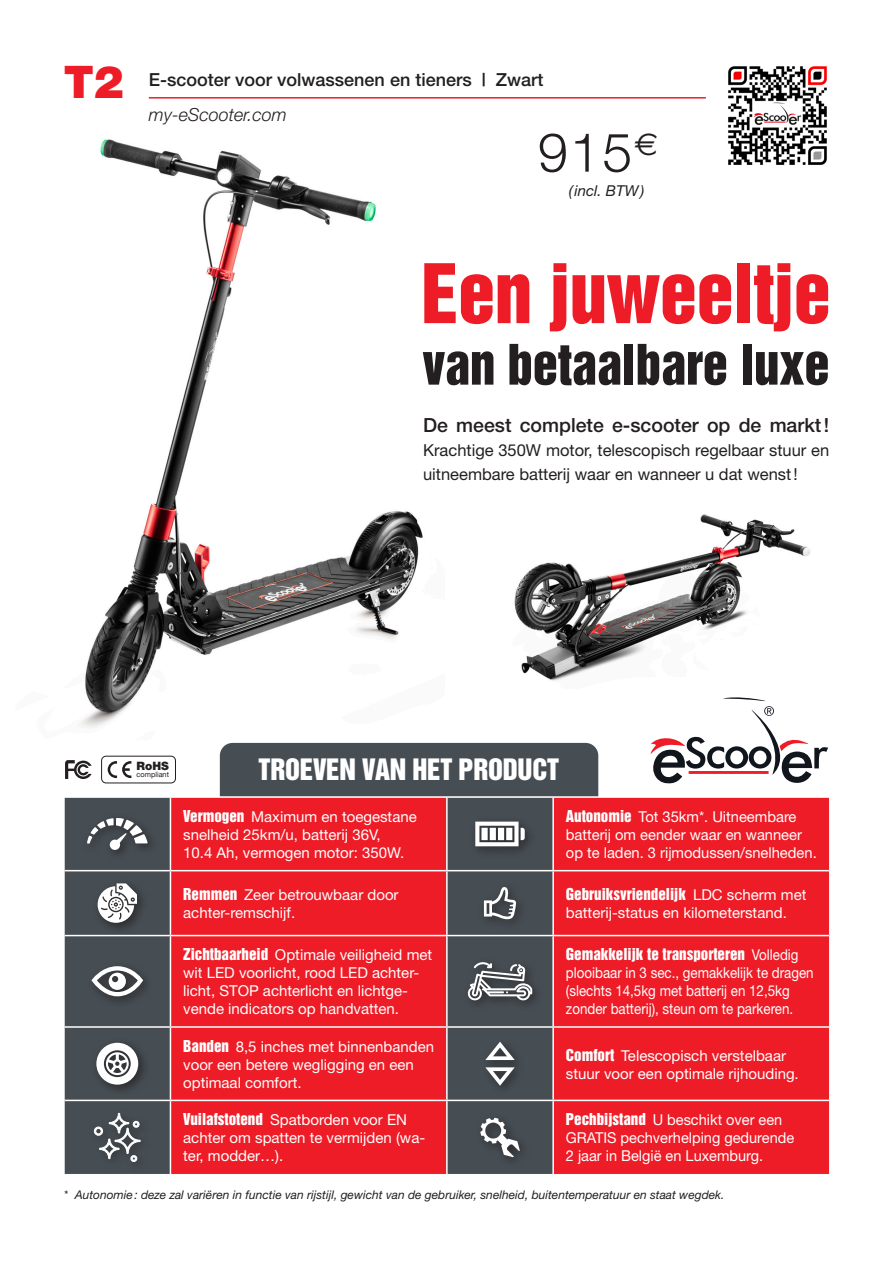
<style>
.page{position:relative;width:893px;height:1263px;background:#fff}
.page>*{position:absolute;margin:0;border:0;box-sizing:border-box;transform-origin:0 0}
.t1{font:75px "Helvetica Inserat";letter-spacing:-.01em;color:#ee1c27}
.t2{font:300 54px "Helvetica Neue";color:#231f20}
.t3{font:51px "Helvetica Inserat";letter-spacing:-.005em;color:#231f20}
.t4{font:900 45px "Helvetica Neue";color:#ee1c27}
.t5{font:27px "Helvetica Inserat";letter-spacing:-.01em;color:#fff}
.t6{font:500 19.5px "Helvetica Neue";color:#231f20}
.t7{font:500 18px "Helvetica Neue";color:#231f20}
.t8{font:italic 300 18px "Helvetica Neue";color:#231f20}
.t9{font:16.5px/24px "Helvetica Neue";color:#231f20}
.t10{font:15px/18px "Helvetica Neue";color:#fff}
.t11{font:15px/18px "Helvetica Neue";color:#fff;scale:.89 1}
.t12{font:italic 15px "Helvetica Neue";color:#231f20}
.t13{font:italic 12px "Helvetica Neue";color:#231f20}
.t14{font:900 11.55px "Helvetica Neue";color:#231f20}
.t15{font:7.35px "Helvetica Neue";color:#231f20}
.s1{font-family:"Helvetica Inserat"}
</style>
<div class="page">
<img style="left:81px;top:139px;width:364px;height:618px">
<img style="left:514px;top:514px;width:296px;height:167px">
<hr style="left:149px;top:97px;width:557px;height:2px;background:#ee1c27">
<div style="left:65px;top:798px;width:105px;height:376px;background:#464e54"></div>
<svg style="left:171px;top:798px;width:658px;height:376px;background:#dd222c"></svg>
<hr style="left:65px;top:870px;width:105px;height:1px;background:#fff">
<hr style="left:170px;top:870px;width:277px;height:1px;background:#fff">
<hr style="left:447px;top:870px;width:106px;height:1px;background:#fff">
<hr style="left:553px;top:870px;width:276px;height:1px;background:#fff">
<hr style="left:65px;top:935px;width:105px;height:1px;background:#fff">
<hr style="left:170px;top:935px;width:277px;height:1px;background:#fff">
<hr style="left:447px;top:935px;width:106px;height:1px;background:#fff">
<hr style="left:553px;top:935px;width:276px;height:1px;background:#fff">
<hr style="left:65px;top:1026px;width:105px;height:2px;background:#fff">
<hr style="left:170px;top:1026px;width:277px;height:2px;background:#fff">
<hr style="left:447px;top:1026px;width:106px;height:2px;background:#fff">
<hr style="left:553px;top:1026px;width:276px;height:2px;background:#fff">
<hr style="left:65px;top:1100px;width:105px;height:1px;background:#fff">
<hr style="left:170px;top:1100px;width:277px;height:1px;background:#fff">
<hr style="left:447px;top:1100px;width:106px;height:1px;background:#fff">
<hr style="left:553px;top:1100px;width:276px;height:1px;background:#fff">
<hr style="left:446px;top:798px;width:2px;height:72px;background:#fff">
<hr style="left:552px;top:798px;width:2px;height:72px;background:#fff">
<hr style="left:446px;top:871px;width:2px;height:64px;background:#fff">
<hr style="left:552px;top:871px;width:2px;height:64px;background:#fff">
<hr style="left:446px;top:936px;width:2px;height:90px;background:#fff">
<hr style="left:552px;top:936px;width:2px;height:90px;background:#fff">
<hr style="left:446px;top:1028px;width:2px;height:72px;background:#fff">
<hr style="left:552px;top:1028px;width:2px;height:72px;background:#fff">
<hr style="left:446px;top:1101px;width:2px;height:73px;background:#fff">
<hr style="left:552px;top:1101px;width:2px;height:73px;background:#fff">
<div style="left:82px;top:812px;width:77px;height:50px;background:#454d53"></div>
<svg style="left:87px;top:818px;width:61px;height:32px"></svg>
<div style="left:469px;top:816px;width:68px;height:42px;background:#231f20;opacity:.85"></div>
<svg style="left:475px;top:822px;width:50px;height:24px"></svg>
<div style="left:92px;top:877px;width:57px;height:58px;background:#231f20;opacity:.85"></div>
<svg style="left:97px;top:883px;width:40px;height:40px"></svg>
<div style="left:478px;top:882px;width:50px;height:49px;background:#454c52"></div>
<svg style="left:484px;top:887px;width:32px;height:32px"></svg>
<div style="left:86px;top:960px;width:69px;height:48px;background:#231f20;opacity:.85"></div>
<svg style="left:91px;top:966px;width:52px;height:30px"></svg>
<div style="left:462px;top:956px;width:82px;height:56px;background:#454d52"></div>
<svg style="left:467px;top:962px;width:65px;height:39px"></svg>
<div style="left:90px;top:1037px;width:60px;height:60px;background:#231f20;opacity:.85"></div>
<svg style="left:96px;top:1043px;width:42px;height:42px"></svg>
<div style="left:480px;top:1037px;width:46px;height:60px;background:#454d53"></div>
<svg style="left:485px;top:1042px;width:30px;height:44px"></svg>
<div style="left:89px;top:1108px;width:62px;height:65px;background:#454d53"></div>
<svg style="left:94px;top:1113px;width:47px;height:49px"></svg>
<div style="left:475px;top:1112px;width:56px;height:56px;background:#464e54"></div>
<svg style="left:480px;top:1118px;width:40px;height:39px"></svg>
<div style="left:220px;top:743px;width:378px;height:53px;background:#464e54"></div>
<svg style="left:65px;top:760px;width:27px;height:19px"></svg>
<div style="left:101px;top:756px;width:75px;height:27px;border:1px solid #231f20;border-radius:4px"></div>
<svg style="left:108px;top:761px;width:23px;height:17px"></svg>
<svg style="left:650px;top:697px;width:178px;height:87px"></svg>
<img style="left:728px;top:66px;width:99px;height:99px">
<p class="t4" style="left:64px;top:55px;width:62px">T2</p>
<p class="t7" style="left:149px;top:69px;width:396px">E-scooter voor volwassenen en tieners | Zwart</p>
<p class="t8" style="left:149px;top:104px;width:140px">my-eScooter.com</p>
<p class="t2" style="left:538px;top:109px;width:122px">915<sup>e</sup></p>
<p class="t12" style="left:569px;top:182px;width:77px">( incl. BTW )</p>
<p class="t1" style="left:421px;top:249px;width:411px">Een juweeltje</p>
<p class="t3" style="left:422px;top:334px;width:409px">van betaalbare luxe</p>
<p class="t6" style="left:423px;top:413px;width:408px">De meest complete e-scooter op de markt!</p>
<p class="t9" style="left:423px;top:438px;width:408px">Krachtige 350W motor, telescopisch regelbaar stuur en uitneembare batterij waar en wanneer u dat wenst!</p>
<p class="t14" style="left:137px;top:759px;width:34px">RoHS</p>
<p class="t15" style="left:137px;top:769px;width:34px">compliant</p>
<p class="t5" style="left:259px;top:753px;width:302px">TROEVEN VAN HET PRODUCT</p>
<p class="t10" style="left:183px;top:807px;width:235px"><span class="s1">Vermogen</span> Maximum en toegestane snelheid 25km/u, batterij 36V,<br>10.4 Ah, vermogen motor: 350W.</p>
<p class="t10" style="left:566px;top:807px;width:252px"><span class="s1">Autonomie</span> Tot 35km*. Uitneembare batterij om eender waar en wanneer op te laden. 3 rijmodussen/snelheden.</p>
<p class="t10" style="left:183px;top:885px;width:217px"><span class="s1">Remmen</span> Zeer betrouwbaar door achter-remschijf.</p>
<p class="t10" style="left:566px;top:885px;width:242px"><span class="s1">Gebruiksvriendelijk</span> LDC scherm met batterij-status en kilometerstand.</p>
<p class="t10" style="left:183px;top:946px;width:251px"><span class="s1">Zichtbaarheid</span> Optimale veiligheid met wit LED voorlicht, rood LED achter&shy;licht, STOP achterlicht en lichtge&shy;vende indicators op handvatten.</p>
<p class="t11" style="left:566px;top:946px;width:280px"><span class="s1">Gemakkelijk te transporteren</span> Volledig plooibaar in 3 sec., gemakkelijk te dragen (slechts 14,5kg met batterij en 12,5kg zonder batterij), steun om te parkeren.</p>
<p class="t10" style="left:183px;top:1037px;width:252px"><span class="s1">Banden</span> 8,5 inches met binnenbanden voor een betere wegligging en een optimaal comfort.</p>
<p class="t10" style="left:566px;top:1046px;width:234px"><span class="s1">Comfort</span> Telescopisch verstelbaar stuur voor een optimale rijhouding.</p>
<p class="t10" style="left:183px;top:1111px;width:243px"><span class="s1">Vuilafstotend</span> Spatborden voor EN achter om spatten te vermijden (wa&shy;ter, modder…).</p>
<p class="t10" style="left:566px;top:1111px;width:230px"><span class="s1">Pechbijstand</span> U beschikt over een<br>GRATIS pechverhelping gedurende<br>2 jaar in België en Luxemburg.</p>
<p class="t13" style="left:64px;top:1188px;width:662px">* Autonomie: deze zal variëren in functie van rijstijl, gewicht van de gebruiker, snelheid, buitentemperatuur en staat wegdek.</p>
</div>
